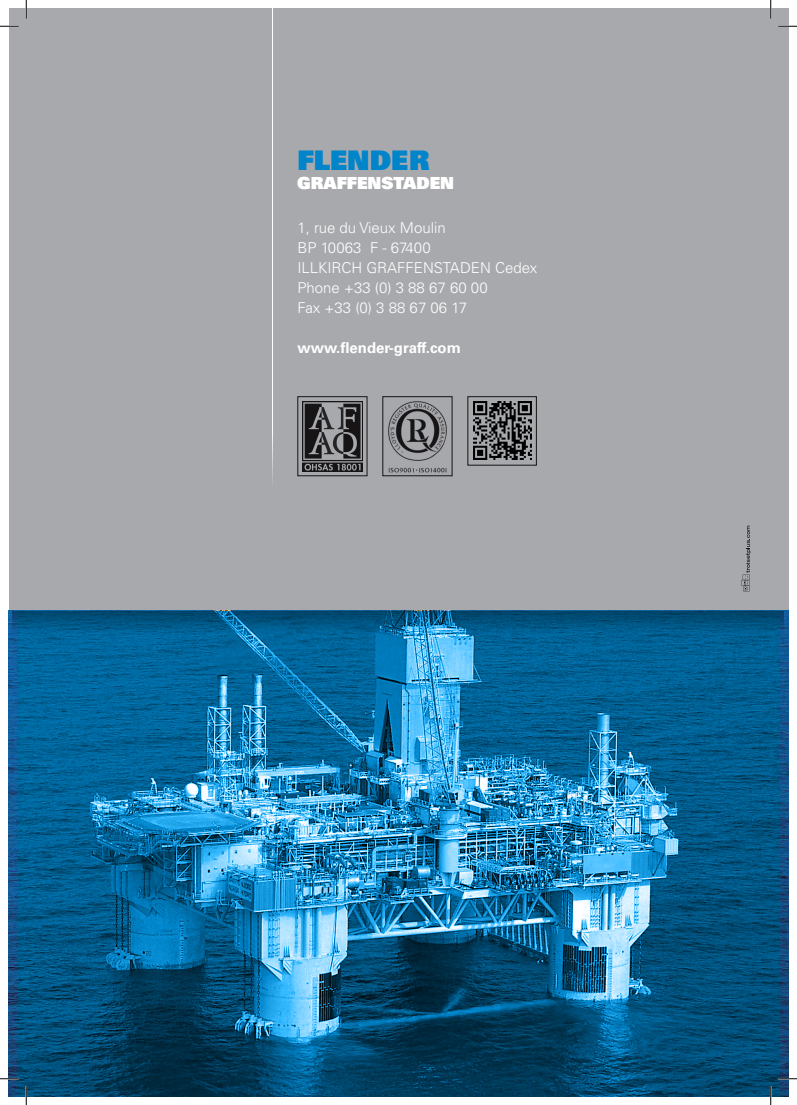
<style>
.page{position:relative;width:797px;height:1105px;background:#fff}
.page>*{position:absolute;margin:0;border:0;box-sizing:border-box;transform-origin:0 0}
.t1{font:900 27px "Univers";color:#0084ca}
.t2{font:900 16.62px "Univers";color:#fff}
.t3{font:300 15px/20px "Univers";color:#fff}
.t4{font:700 15px "Univers";color:#fff}
</style>
<div class="page">
<div style="left:9px;top:9px;width:779px;height:1063px;background:#a8a9ad"></div>
<img style="left:9px;top:611px;width:779px;height:485px">
<hr style="left:272px;top:9px;width:1px;height:478px;background:#fff">
<svg style="left:741px;top:526px;width:10px;height:66px"></svg>
<img style="left:388px;top:401px;width:59px;height:72px">
<div style="left:382px;top:396px;width:70px;height:80px;border:1px solid #231f20"></div>
<img style="left:303px;top:401px;width:59px;height:70px">
<div style="left:297px;top:396px;width:70px;height:80px;border:1px solid #231f20"></div>
<img style="left:473px;top:401px;width:59px;height:59px">
<div style="left:467px;top:396px;width:69px;height:69px;border:1px solid #231f20"></div>
<svg style="left:17px;top:611px;width:762px;height:485px"></svg>
<svg style="left:0;top:25px;width:19px;height:2px"></svg>
<svg style="left:778px;top:25px;width:19px;height:2px"></svg>
<svg style="left:0;top:1078px;width:19px;height:1px"></svg>
<svg style="left:778px;top:1078px;width:19px;height:1px"></svg>
<svg style="left:25px;top:0;width:2px;height:19px"></svg>
<svg style="left:25px;top:1086px;width:2px;height:19px"></svg>
<svg style="left:770px;top:0;width:1px;height:19px"></svg>
<svg style="left:770px;top:1086px;width:1px;height:19px"></svg>
<h1 class="t1" style="left:297px;top:142px;width:134px">FLENDER</h1>
<p class="t2" style="left:297px;top:172px;width:158px">GRAFFENSTADEN</p>
<p class="t3" style="left:297px;top:217px;width:241px">1, rue du Vieux Moulin<br>BP 10063 F - 67400<br>ILLKIRCH GRAFFENSTADEN Cedex<br>Phone +33 (0) 3 88 67 60 00<br>Fax +33 (0) 3 88 67 06 17</p>
<p class="t4" style="left:297px;top:339px;width:165px">www.flender-graff.com</p>
</div>
